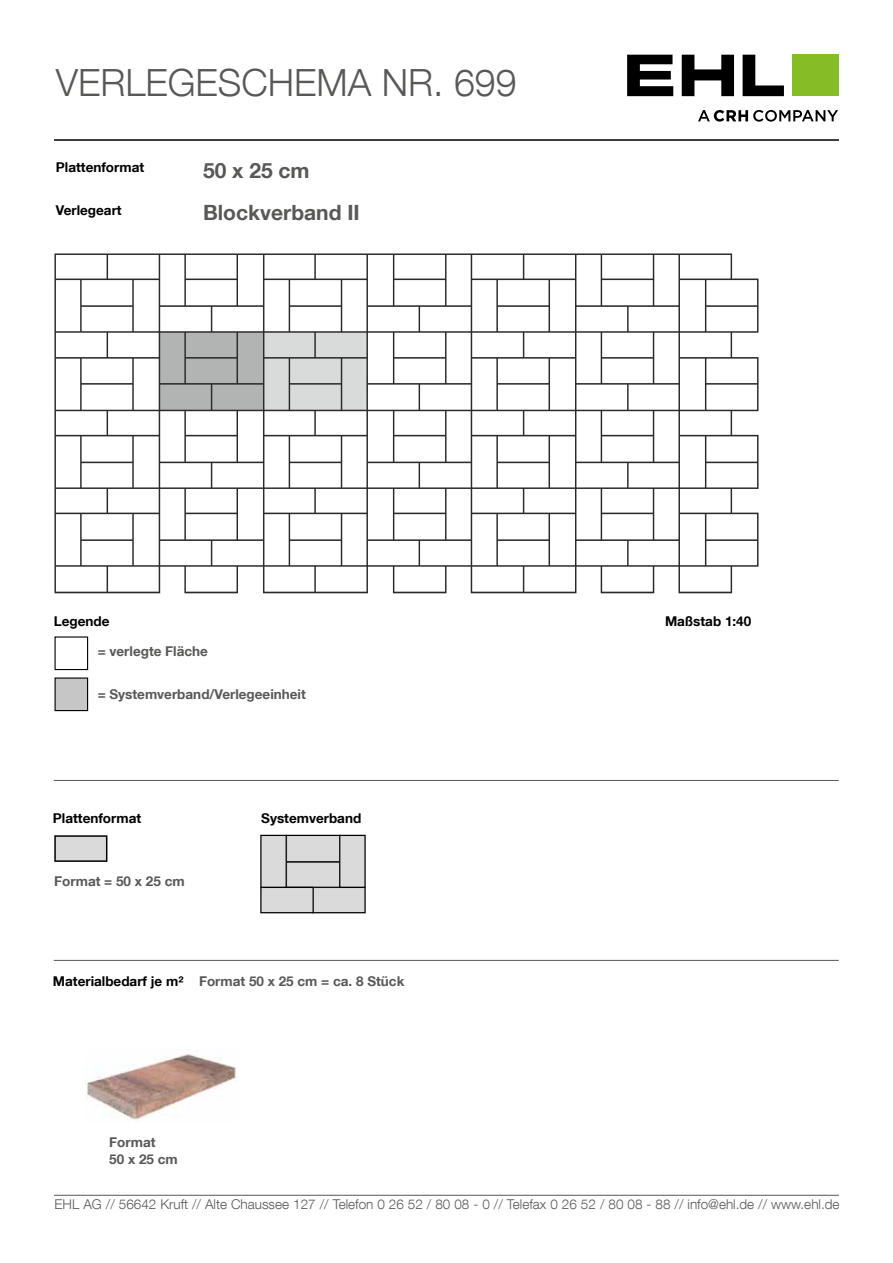
<style>
.page{position:relative;width:893px;height:1263px;background:#fff}
.page>*{position:absolute;margin:0;border:0;box-sizing:border-box;transform-origin:0 0}
.t1{font:300 37.5px "Helvetica Neue LT Com";color:#595857}
.t2{font:700 21px "Helvetica Neue LT Com";color:#595857}
.t3{font:700 13.5px/16.5px "Helvetica Neue LT Com";color:#595857}
.t4{font:300 13.5px "Helvetica Neue LT Com";color:#595857}
.t5{font:700 13.5px "Helvetica Neue LT Com";color:#000}
.s1{color:#000}
</style>
<div class="page">
<hr style="left:54px;top:139px;width:785px;height:2px;background:#000">
<svg style="left:627px;top:55px;width:46px;height:41px"></svg>
<svg style="left:682px;top:55px;width:52px;height:41px"></svg>
<svg style="left:743px;top:55px;width:41px;height:41px"></svg>
<div style="left:792px;top:55px;width:47px;height:41px;background:#86bc25"></div>
<svg style="left:698px;top:110px;width:140px;height:12px"></svg>
<hr style="left:54px;top:1195px;width:785px;height:1px;background:#595857">
<hr style="left:54px;top:960px;width:785px;height:1px;background:#595857">
<hr style="left:54px;top:780px;width:785px;height:1px;background:#595857">
<div style="left:55px;top:836px;width:52px;height:25px;background:#dadada"></div>
<div style="left:54px;top:835px;width:53px;height:27px;border:2px solid #000"></div>
<img style="left:54px;top:253px;width:705px;height:341px">
<div style="left:55px;top:636px;width:33px;height:34px;border:1px solid #000"></div>
<div style="left:55px;top:678px;width:33px;height:32px;background:#c6c6c6"></div>
<div style="left:55px;top:677px;width:33px;height:34px;border:1px solid #000"></div>
<div style="left:313px;top:887px;width:52px;height:26px;background:#dadada"></div>
<div style="left:313px;top:887px;width:53px;height:26px;border:1px solid #000"></div>
<div style="left:286px;top:862px;width:54px;height:25px;background:#dadada"></div>
<div style="left:261px;top:887px;width:52px;height:26px;background:#dadada"></div>
<div style="left:260px;top:887px;width:54px;height:26px;border:1px solid #000"></div>
<div style="left:286px;top:835px;width:54px;height:27px;background:#dadada"></div>
<div style="left:286px;top:835px;width:55px;height:27px;border:1px solid #000"></div>
<div style="left:261px;top:835px;width:25px;height:52px;background:#dadada"></div>
<div style="left:260px;top:835px;width:27px;height:53px;border:1px solid #000"></div>
<div style="left:340px;top:835px;width:25px;height:52px;background:#dadada"></div>
<div style="left:339px;top:835px;width:27px;height:53px;border:1px solid #000"></div>
<img style="left:86px;top:1049px;width:152px;height:71px">
<h1 class="t1" style="left:56px;top:59px;width:462px">VERLEGESCHEMA NR. 699</h1>
<p class="t5" style="left:56px;top:159px;width:90px">Plattenformat</p>
<h2 class="t2" style="left:203px;top:157px;width:108px">50 x 25 cm</h2>
<p class="t5" style="left:56px;top:201px;width:67px">Verlegeart</p>
<h2 class="t2" style="left:203px;top:199px;width:158px">Blockverband II</h2>
<p class="t5" style="left:54px;top:613px;width:57px">Legende</p>
<p class="t3" style="left:98px;top:642px;width:112px">= verlegte Fläche</p>
<p class="t3" style="left:98px;top:686px;width:210px">= Systemverband/Verlegeeinheit</p>
<p class="t5" style="left:53px;top:809px;width:90px">Plattenformat</p>
<p class="t3" style="left:54px;top:872px;width:132px">Format = 50 x 25 cm</p>
<p class="t5" style="left:261px;top:810px;width:102px">Systemverband</p>
<p class="t3" style="left:53px;top:972px;width:353px"><span class="s1">Materialbedarf je m²</span> Format 50 x 25 cm = ca. 8 Stück</p>
<p class="t3" style="left:109px;top:1134px;width:70px">Format<br>50 x 25 cm</p>
<p class="t5" style="left:665px;top:613px;width:88px">Maßstab 1:40</p>
<p class="t4" style="left:55px;top:1196px;width:786px">EHL AG // 56642 Kruft // Alte Chaussee 127 // Telefon 0 26 52 / 80 08 - 0 // Telefax 0 26 52 / 80 08 - 88 // info@ehl.de // www.ehl.de</p>
</div>
